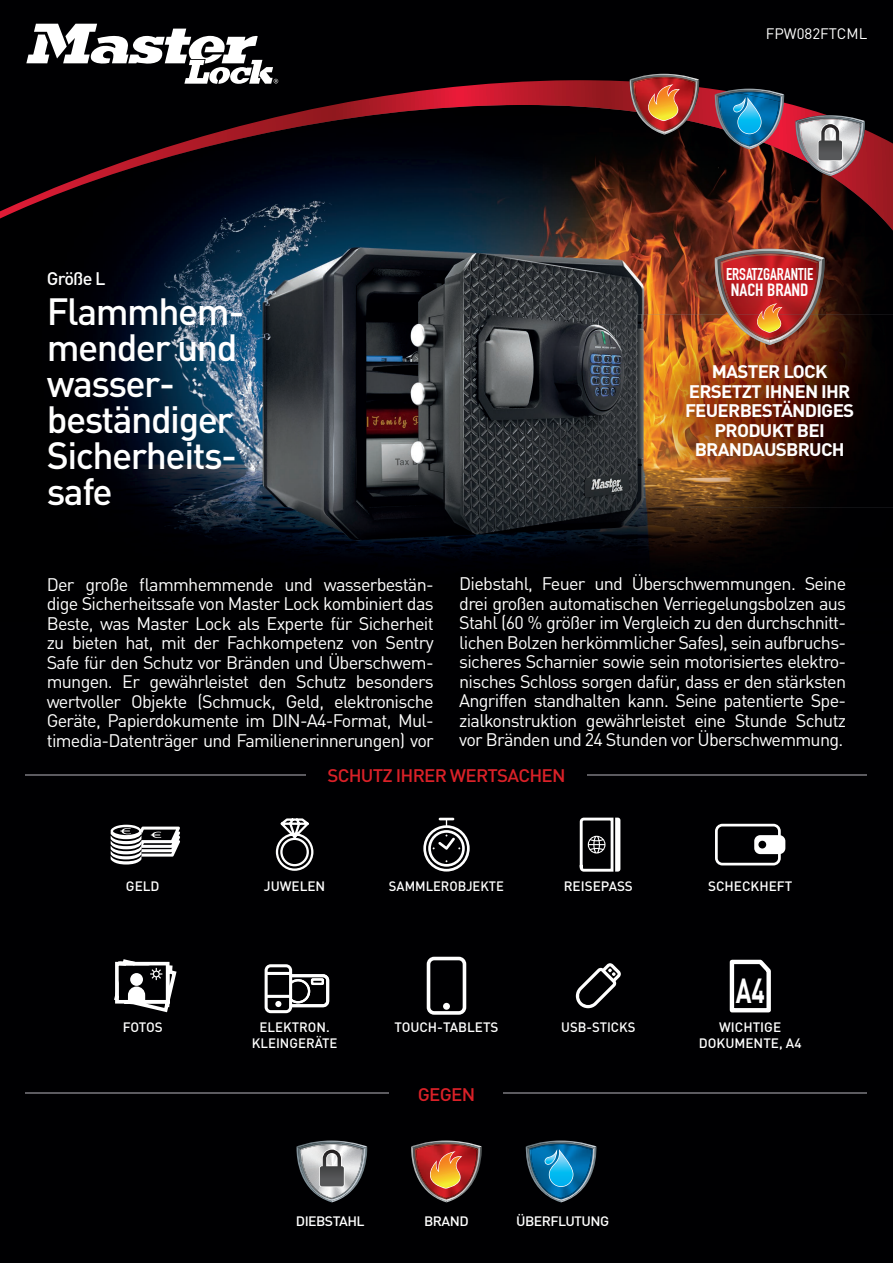
<style>
.page{position:relative;width:893px;height:1263px;background:#000002}
.page>*{position:absolute;margin:0;border:0;box-sizing:border-box;transform-origin:0 0}
.t1{font:500 37.5px/36px "DIN";letter-spacing:-.04em;color:#fff}
.t2{font:700 34.35px "DIN";color:#fff;scale:.72 1}
.t3{font:18px/19.5px "DIN";letter-spacing:-.04em;color:#fff;text-align:justify}
.t4{font:700 18px/19.5px "DIN";letter-spacing:-.04em;color:#fff;text-align:center;scale:1.04 1}
.t5{font:500 18px "DIN";letter-spacing:-.04em;color:#da2128;scale:1.04 1}
.t6{font:500 18px "DIN";letter-spacing:-.04em;color:#fff}
.t7{font:700 17.4px "DIN Condensed";letter-spacing:-.005em;color:#fff;scale:1.13 1}
.t8{font:700 16.65px "DIN Condensed";color:#fff}
.t9{font:15px "DIN";color:#fff}
.t10{font:500 13.5px/16.2px "DIN";color:#fff;text-align:center}
.t11{font:500 13.5px "DIN";letter-spacing:-.04em;color:#fff;scale:1.04 1}
.t12{font:500 13.5px "DIN";color:#fff;scale:.96 1}
.t13{font:500 13.5px "DIN";color:#fff;scale:1.04 1}
</style>
<div class="page">
<img style="left:97px;top:228px;width:796px;height:330px">
<hr style="left:26px;top:1092px;width:841px;height:2px;background:#5c5b60">
<hr style="left:26px;top:775px;width:841px;height:1px;background:#5c5b60">
<div style="left:390px;top:1073px;width:113px;height:41px;background:#000002"></div>
<svg style="left:111px;top:825px;width:69px;height:39px"></svg>
<svg style="left:275px;top:818px;width:39px;height:53px"></svg>
<svg style="left:423px;top:818px;width:47px;height:53px"></svg>
<svg style="left:579px;top:817px;width:41px;height:55px"></svg>
<svg style="left:715px;top:824px;width:70px;height:41px"></svg>
<svg style="left:114px;top:959px;width:63px;height:54px"></svg>
<svg style="left:265px;top:964px;width:64px;height:49px"></svg>
<div style="left:311px;top:978px;width:13px;height:7px;border:2px solid #fff"></div>
<div style="left:427px;top:957px;width:39px;height:58px;border:4px solid #fff;border-radius:6px"></div>
<div style="left:443px;top:1003px;width:7px;height:7px;background:#fff;border-radius:50%"></div>
<svg style="left:576px;top:963px;width:45px;height:45px"></svg>
<svg style="left:729px;top:959px;width:42px;height:54px"></svg>
<svg style="left:296px;top:1140px;width:71px;height:62px"></svg>
<svg style="left:411px;top:1141px;width:71px;height:61px"></svg>
<svg style="left:525px;top:1140px;width:72px;height:62px"></svg>
<img style="left:636px;top:315px;width:257px;height:193px">
<img style="left:713px;top:249px;width:112px;height:94px">
<div style="left:306px;top:764px;width:281px;height:21px;background:#000002"></div>
<svg style="left:0;top:23px;width:893px;height:205px"></svg>
<svg style="left:0;top:80px;width:855px;height:138px"></svg>
<svg style="left:26px;top:24px;width:252px;height:60px"></svg>
<svg style="left:795px;top:115px;width:70px;height:61px;background:#998286"></svg>
<img style="left:712px;top:89px;width:75px;height:60px">
<img style="left:630px;top:74px;width:69px;height:61px">
<p class="t6" style="left:47px;top:267px;width:60px">Größe L</p>
<h1 class="t1" style="left:47px;top:292px;width:199px">Flammhem&shy;mender und wasser&shy;beständiger<br>Sicherheits&shy;safe</h1>
<p class="t9" style="left:766px;top:24px;width:103px">FPW082FTCML</p>
<p class="t8" style="left:726px;top:265px;width:89px">ERSATZGARANTIE</p>
<p class="t7" style="left:731px;top:279px;width:70px">NACH BRAND</p>
<p class="t4" style="left:685px;top:361px;width:164px">MASTER LOCK<br>ERSETZT IHNEN IHR<br>FEUERBESTÄNDIGES<br>PRODUKT BEI<br>BRANDAUSBRUCH</p>
<p class="t3" style="left:47px;top:574px;width:388px">Der große flammhemmende und wasserbestän&shy;dige Sicherheitssafe von Master Lock kombiniert das Beste, was Master Lock als Experte für Sicherheit zu bieten hat, mit der Fachkompetenz von Sentry Safe für den Schutz vor Bränden und Überschwem&shy;mungen. Er gewährleistet den Schutz besonders wertvoller Objekte (Schmuck, Geld, elektronische Geräte, Papierdokumente im DIN-A4-Format, Mul&shy;timedia-Datenträger und Familienerinnerungen) vor</p>
<p class="t3" style="left:459px;top:574px;width:388px">Diebstahl, Feuer und Überschwemmungen. Seine drei großen automatischen Verriegelungsbolzen aus Stahl (60 % größer im Vergleich zu den durchschnitt&shy;lichen Bolzen herkömmlicher Safes), sein aufbruchs&shy;sicheres Scharnier sowie sein motorisiertes elektro&shy;nisches Schloss sorgen dafür, dass er den stärksten Angriffen standhalten kann. Seine patentierte Spe&shy;zialkonstruktion gewährleistet eine Stunde Schutz vor Bränden und 24 Stunden vor Überschwemmung.</p>
<p class="t5" style="left:327px;top:764px;width:231px">SCHUTZ IHRER WERTSACHEN</p>
<p class="t10" style="left:126px;top:878px;width:35px">GELD</p>
<p class="t10" style="left:264px;top:878px;width:63px">JUWELEN</p>
<p class="t12" style="left:389px;top:877px;width:121px">SAMMLEROBJEKTE</p>
<p class="t10" style="left:564px;top:878px;width:71px">REISEPASS</p>
<p class="t10" style="left:708px;top:878px;width:86px">SCHECKHEFT</p>
<h2 class="t2" style="left:736px;top:968px;width:42px">A4</h2>
<p class="t10" style="left:123px;top:1019px;width:42px">FOTOS</p>
<p class="t10" style="left:252px;top:1019px;width:87px">ELEKTRON.<br>KLEINGERÄTE</p>
<p class="t10" style="left:394px;top:1019px;width:106px">TOUCH-TABLETS</p>
<p class="t10" style="left:561px;top:1019px;width:76px">USB-STICKS</p>
<p class="t10" style="left:699px;top:1019px;width:104px">WICHTIGE<br>DOKUMENTE, A4</p>
<p class="t5" style="left:418px;top:1083px;width:57px">GEGEN</p>
<p class="t11" style="left:296px;top:1212px;width:67px">DIEBSTAHL</p>
<p class="t13" style="left:424px;top:1212px;width:44px">BRAND</p>
<p class="t11" style="left:516px;top:1212px;width:91px">ÜBERFLUTUNG</p>
</div>
